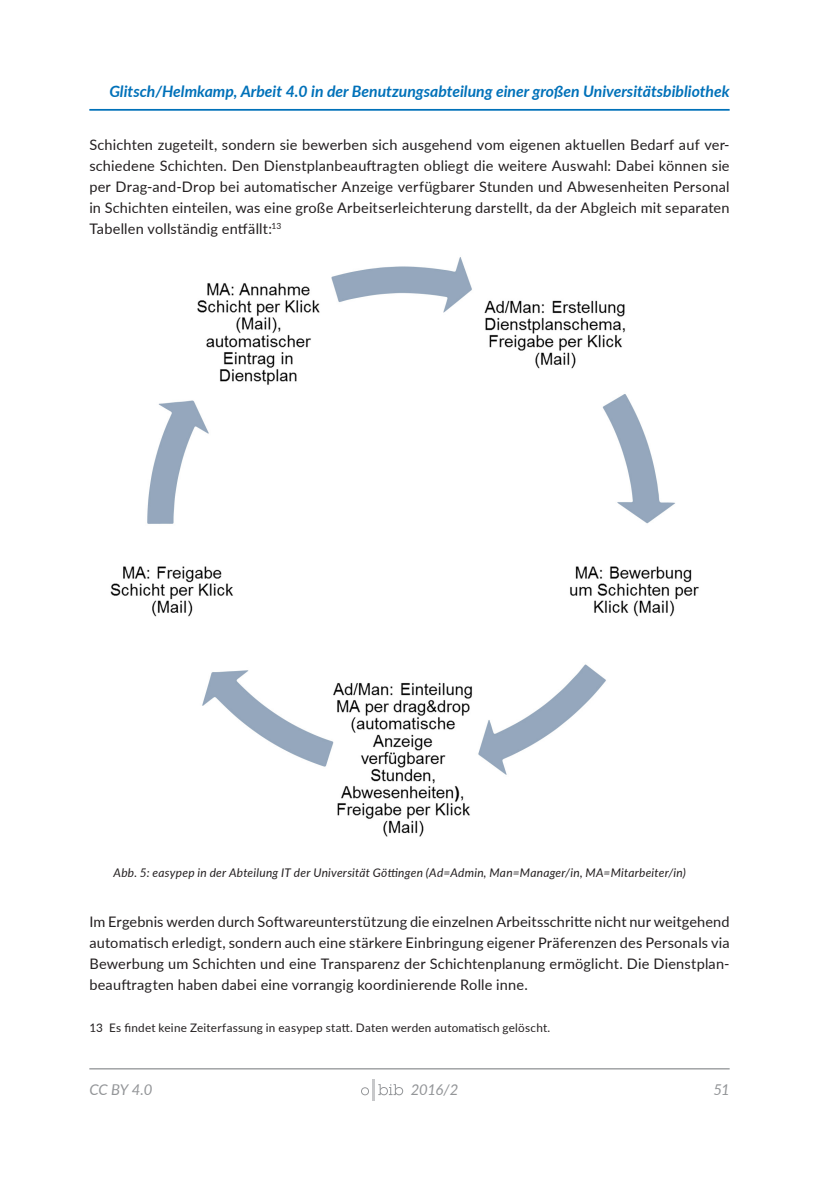
<style>
.page{position:relative;width:819px;height:1191px;background:#fff}
.page>*{position:absolute;margin:0;border:0;box-sizing:border-box;transform-origin:0 0}
.t1{font:italic 700 15.75px "Lato";color:#0071b9}
.t2{font:italic 14.88px "Lato";letter-spacing:-.02em;color:#939598}
.paragraph{font:14.53px/21px "Lato";letter-spacing:.015em;color:#231f20;text-align:justify}
.t3{font:italic 11.9px "Lato";letter-spacing:.02em;color:#231f20}
.footnote_text{font:11.72px "Lato";letter-spacing:.02em;color:#231f20}
</style>
<div class="page">
<hr style="left:89px;top:1068px;width:640px;height:1px;background:#939598">
<hr style="left:372px;top:1079px;width:3px;height:21px;background:#c7c8ca">
<svg style="left:361px;top:1087px;width:8px;height:8px"></svg>
<svg style="left:378px;top:1084px;width:25px;height:11px"></svg>
<img style="left:110px;top:257px;width:589px;height:580px">
<hr style="left:89px;top:109px;width:640px;height:2px;background:#0071b9">
<p class="t1" style="left:109px;top:80px;width:621px">Glitsch/Helmkamp, Arbeit 4.0 in der Benutzungsabteilung einer großen Universitätsbibliothek</p>
<p class="paragraph" style="left:89px;top:134px;width:641px">Schichten zugeteilt, sondern sie bewerben sich ausgehend vom eigenen aktuellen Bedarf auf ver&shy;schiedene Schichten. Den Dienstplanbeauftragten obliegt die weitere Auswahl: Dabei können sie per Drag-and-Drop bei automatischer Anzeige verfügbarer Stunden und Abwesenheiten Personal in Schichten einteilen, was eine große Arbeitserleichterung darstellt, da der Abgleich mit separaten Tabellen vollständig entfällt:<sup>13</sup></p>
<p class="t3" style="left:113px;top:864px;width:574px">Abb. 5: easypep in der Abteilung IT der Universität Göttingen (Ad=Admin, Man=Manager/in, MA=Mitarbeiter/in)</p>
<p class="paragraph" style="left:89px;top:911px;width:641px">Im Ergebnis werden durch Softwareunterstützung die einzelnen Arbeitsschritte nicht nur weitgehend automatisch erledigt, sondern auch eine stärkere Einbringung eigener Präferenzen des Personals via Bewerbung um Schichten und eine Transparenz der Schichtenplanung ermöglicht. Die Dienstplan&shy;beauftragten haben dabei eine vorrangig koordinierende Rolle inne.</p>
<p class="footnote_text" style="left:89px;top:1019px;width:462px">13 Es findet keine Zeiterfassung in easypep statt. Daten werden automatisch gelöscht.</p>
<p class="t2" style="left:89px;top:1079px;width:65px">CC BY 4.0</p>
<p class="t2" style="left:411px;top:1079px;width:49px">2016/2</p>
<p class="t2" style="left:713px;top:1079px;width:18px">51</p>
</div>
